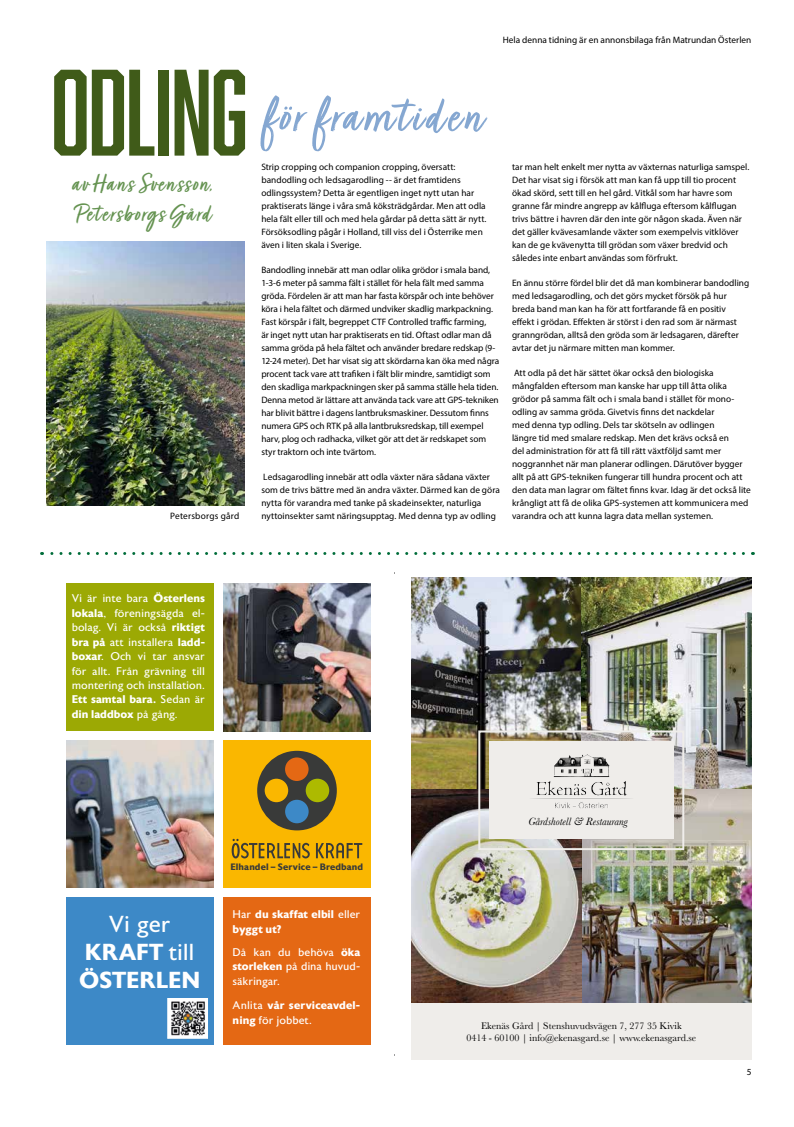
<style>
.page{position:relative;width:794px;height:1127px;background:#fff}
.page>*{position:absolute;margin:0;border:0;box-sizing:border-box;transform-origin:0 0}
.t1{font:56px "Turbinado Pro";letter-spacing:.055em;color:#85a7d1}
.t2{font:27px/30px "Turbinado Pro";letter-spacing:.055em;color:#659351}
.t3{font:700 23.2px/28px "Astoria Sans";color:#fff;text-align:center}
.t4{font:11.2px/14.4px "Astoria Sans";letter-spacing:-.01em;color:#fff;text-align:justify}
.t5{font:700 11.2px/14.4px "Astoria Sans";letter-spacing:.01em;color:#fff}
.t6{font:italic 11px "Baskerville";color:#000}
.t7{font:10px/12.4px "Baskerville";color:#000;text-align:center}
.t8{font:9.3px/13px "Myriad Pro";color:#000}
.t9{font:700 9.3px "Astoria Sans";letter-spacing:.015em;color:#393a39}
.t10{font:9.3px "Myriad Pro";letter-spacing:.02em;color:#000}
.s1{font-family:"Abolition";font-size:113px;color:#405b19}
.s2{font-weight:700}
.s3{font-weight:400}
</style>
<div class="page">
<svg style="left:42px;top:552px;width:701px;height:3px"></svg>
<img style="left:46px;top:241px;width:198px;height:264px">
<div style="left:411px;top:608px;width:340px;height:451px;background:#efedea"></div>
<img style="left:411px;top:578px;width:340px;height:424px">
<div style="left:478px;top:730px;width:206px;height:120px;border:2px solid #efedea"></div>
<div style="left:489px;top:742px;width:184px;height:97px;background:#efedea"></div>
<img style="left:532px;top:755px;width:99px;height:54px">
<div style="left:66px;top:897px;width:147px;height:147px;background:#3d89c7"></div>
<div style="left:223px;top:897px;width:147px;height:147px;background:#e46814"></div>
<img style="left:66px;top:740px;width:147px;height:148px">
<img style="left:223px;top:584px;width:147px;height:147px">
<div style="left:223px;top:740px;width:147px;height:148px;background:#fab700"></div>
<img style="left:169px;top:1000px;width:37px;height:36px">
<div style="left:167px;top:998px;width:41px;height:40px;border:1px solid #fff"></div>
<div style="left:257px;top:751px;width:80px;height:79px;background:#393a39;border-radius:50%"></div>
<div style="left:285px;top:800px;width:24px;height:23px;background:#3d89c7;border-radius:50%"></div>
<div style="left:265px;top:779px;width:23px;height:23px;background:#fab700;border-radius:50%"></div>
<div style="left:306px;top:779px;width:23px;height:23px;background:#adba00;border-radius:50%"></div>
<div style="left:285px;top:757px;width:23px;height:24px;background:#e46814;border-radius:50%"></div>
<div style="left:66px;top:584px;width:147px;height:147px;background:#9ca904"></div>
<svg style="left:232px;top:839px;width:78px;height:19px"></svg>
<svg style="left:316px;top:843px;width:46px;height:15px"></svg>
<h1 class="t1" style="left:51px;top:86px;width:434px"><span class="s1">Odling</span> för framtiden</h1>
<p class="t8" style="left:502px;top:33px;width:250px">Hela denna tidning är en annonsbilaga från Matrundan Österlen</p>
<h2 class="t2" style="left:72px;top:171px;width:143px">av Hans Svensson,<br>Petersborgs Gård</h2>
<p class="t10" style="left:170px;top:510px;width:71px">Petersborgs gård</p>
<p class="t8" style="left:261px;top:160px;width:227px">Strip cropping och companion cropping, översatt: bandodling och ledsagarodling -- är det framtidens odlingssystem? Detta är egentligen inget nytt utan har praktiserats länge i våra små köksträdgårdar. Men att odla hela fält eller till och med hela gårdar på detta sätt är nytt.<br>Försöksodling pågår i Holland, till viss del i Österrike men även i liten skala i Sverige.</p>
<p class="t8" style="left:261px;top:263px;width:239px">Bandodling innebär att man odlar olika grödor i smala band, 1-3-6 meter på samma fält i stället för hela fält med samma gröda. Fördelen är att man har fasta körspår och inte behöver köra i hela fältet och därmed undviker skadlig markpackning.<br>Fast körspår i fält, begreppet CTF Controlled traffic farming,<br>är inget nytt utan har praktiserats en tid. Oftast odlar man då samma gröda på hela fältet och använder bredare redskap (9- 12-24 meter). Det har visat sig att skördarna kan öka med några procent tack vare att trafiken i fält blir mindre, samtidigt som den skadliga markpackningen sker på samma ställe hela tiden.<br>Denna metod är lättare att använda tack vare att GPS-tekniken har blivit bättre i dagens lantbruksmaskiner. Dessutom finns numera GPS och RTK på alla lantbruksredskap, till exempel harv, plog och radhacka, vilket gör att det är redskapet som styr traktorn och inte tvärtom.</p>
<p class="t8" style="left:261px;top:470px;width:240px">Ledsagarodling innebär att odla växter nära sådana växter som de trivs bättre med än andra växter. Därmed kan de göra nytta för varandra med tanke på skadeinsekter, naturliga nyttoinsekter samt näringsupptag. Med denna typ av odling</p>
<p class="t8" style="left:512px;top:160px;width:239px">tar man helt enkelt mer nytta av växternas naturliga samspel.<br>Det har visat sig i försök att man kan få upp till tio procent ökad skörd, sett till en hel gård. Vitkål som har havre som granne får mindre angrepp av kålfluga eftersom kålflugan trivs bättre i havren där den inte gör någon skada. Även när det gäller kvävesamlande växter som exempelvis vitklöver kan de ge kvävenytta till grödan som växer bredvid och således inte enbart användas som förfrukt.</p>
<p class="t8" style="left:512px;top:276px;width:239px">En ännu större fördel blir det då man kombinerar bandodling med ledsagarodling, och det görs mycket försök på hur breda band man kan ha för att fortfarande få en positiv effekt i grödan. Effekten är störst i den rad som är närmast granngrödan, alltså den gröda som är ledsagaren, därefter avtar det ju närmare mitten man kommer.</p>
<p class="t8" style="left:512px;top:366px;width:240px">Att odla på det här sättet ökar också den biologiska mångfalden eftersom man kanske har upp till åtta olika grödor på samma fält och i smala band i stället för mono&shy;odling av samma gröda. Givetvis finns det nackdelar<br>med denna typ odling. Dels tar skötseln av odlingen<br>längre tid med smalare redskap. Men det krävs också en<br>del administration för att få till rätt växtföljd samt mer noggrannhet när man planerar odlingen. Därutöver bygger allt på att GPS-tekniken fungerar till hundra procent och att den data man lagrar om fältet finns kvar. Idag är det också lite krångligt att få de olika GPS-systemen att kommunicera med varandra och att kunna lagra data mellan systemen.</p>
<p class="t4" style="left:72px;top:592px;width:135px">Vi är inte bara <span class="s2">Österlens lokala</span>, föreningsägda el&shy;bolag. Vi är också <span class="s2">riktigt bra på</span> att installera <span class="s2">ladd&shy;boxar</span>. Och vi tar ansvar för allt. Från grävning till montering och installation.<br><span class="s2">Ett samtal bara.</span> Sedan är <span class="s2">din laddbox</span> på gång.</p>
<p class="t9" style="left:230px;top:862px;width:134px">Elhandel – Service – Bredband</p>
<p class="t6" style="left:528px;top:814px;width:101px">Gårdshotell &amp; Restaurang</p>
<h3 class="t3" style="left:79px;top:910px;width:123px"><span class="s3">Vi ger<br></span>KRAFT <span class="s3">till<br></span>ÖSTERLEN</h3>
<p class="t5" style="left:233px;top:907px;width:129px"><span class="s3">Har</span> du skaffat elbil <span class="s3">eller </span>byggt ut?</p>
<p class="t4" style="left:233px;top:945px;width:129px">Då kan du behöva <span class="s2">öka storleken</span> på dina huvud&shy;säkringar.</p>
<p class="t5" style="left:233px;top:998px;width:129px"><span class="s3">Anlita</span> vår serviceavdel&shy;ning <span class="s3">för jobbet.</span></p>
<p class="t7" style="left:481px;top:1020px;width:209px">Ekenäs Gård | Stenshuvudsvägen 7, 277 35 Kivik | (+46) 0414 - 60100 | info@ekenasgard.se</p>
<p class="t7" style="left:466px;top:1032px;width:231px">0414 - 60100 | info@ekenasgard.se | www.ekenasgard.se</p>
<p class="t8" style="left:746px;top:1065px;width:6px">5</p>
</div>
